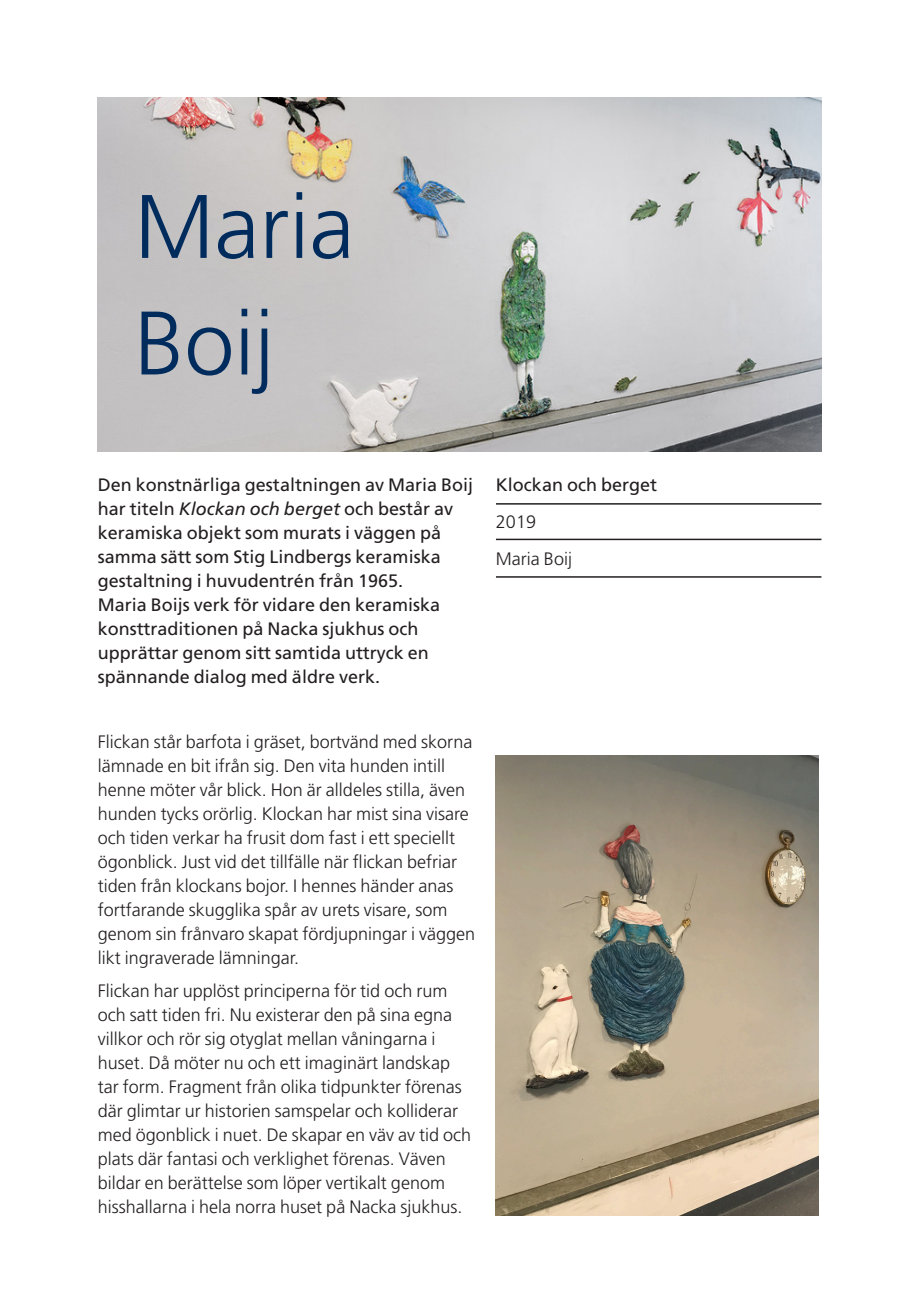
<style>
.page{position:relative;width:919px;height:1289px;background:#fff}
.page>*{position:absolute;margin:0;border:0;box-sizing:border-box;transform-origin:0 0}
.Rubrik_mellan_LIGHT{font:300 90px "Frutiger SLLOTF";color:#002b5d}
.Rubrik_mellan_LIGHT-2{font:300 18px/24px "Frutiger SLLOTF";color:#231f20}
.Rubrik_mellan_LIGHT-3{font:18px/24px "Frutiger SLLOTF";color:#231f20}
.s1{font-style:italic}
</style>
<div class="page">
<img style="left:98px;top:98px;width:723px;height:353px">
<hr style="left:496px;top:576px;width:325px;height:1px;background:#231f20">
<hr style="left:496px;top:503px;width:325px;height:1px;background:#231f20">
<hr style="left:496px;top:538px;width:325px;height:2px;background:#231f20">
<img style="left:496px;top:755px;width:322px;height:460px">
<p class="Rubrik_mellan_LIGHT" style="left:134px;top:176px;width:221px">Maria</p>
<p class="Rubrik_mellan_LIGHT" style="left:134px;top:292px;width:142px">Boij</p>
<p class="Rubrik_mellan_LIGHT-3" style="left:98px;top:473px;width:377px">Den konstnärliga gestaltningen av Maria Boij har titeln <span class="s1">Klockan och berget</span> och består av keramiska objekt som murats i väggen på samma sätt som Stig Lindbergs keramiska gestaltning i huvudentrén från 1965.<br>Maria Boijs verk för vidare den keramiska konsttraditionen på Nacka sjukhus och upprättar genom sitt samtida uttryck en spännande dialog med äldre verk.</p>
<p class="Rubrik_mellan_LIGHT-2" style="left:98px;top:730px;width:379px">Flickan står barfota i gräset, bortvänd med skorna lämnade en bit ifrån sig. Den vita hunden intill henne möter vår blick. Hon är alldeles stilla, även hunden tycks orörlig. Klockan har mist sina visare och tiden verkar ha frusit dom fast i ett speciellt ögonblick. Just vid det tillfälle när flickan befriar tiden från klockans bojor. I hennes händer anas fortfarande skugglika spår av urets visare, som genom sin frånvaro skapat fördjupningar i väggen likt ingraverade lämningar.</p>
<p class="Rubrik_mellan_LIGHT-2" style="left:98px;top:979px;width:374px">Flickan har upplöst principerna för tid och rum och satt tiden fri. Nu existerar den på sina egna villkor och rör sig otyglat mellan våningarna i huset. Då möter nu och ett imaginärt landskap tar form. Fragment från olika tidpunkter förenas där glimtar ur historien samspelar och kolliderar med ögonblick i nuet. De skapar en väv av tid och plats där fantasi och verklighet förenas. Väven bildar en berättelse som löper vertikalt genom hisshallarna i hela norra huset på Nacka sjukhus.</p>
<p class="Rubrik_mellan_LIGHT-3" style="left:496px;top:473px;width:163px">Klockan och berget</p>
<p class="Rubrik_mellan_LIGHT-2" style="left:496px;top:510px;width:42px">2019</p>
<p class="Rubrik_mellan_LIGHT-2" style="left:496px;top:547px;width:77px">Maria Boij</p>
</div>
